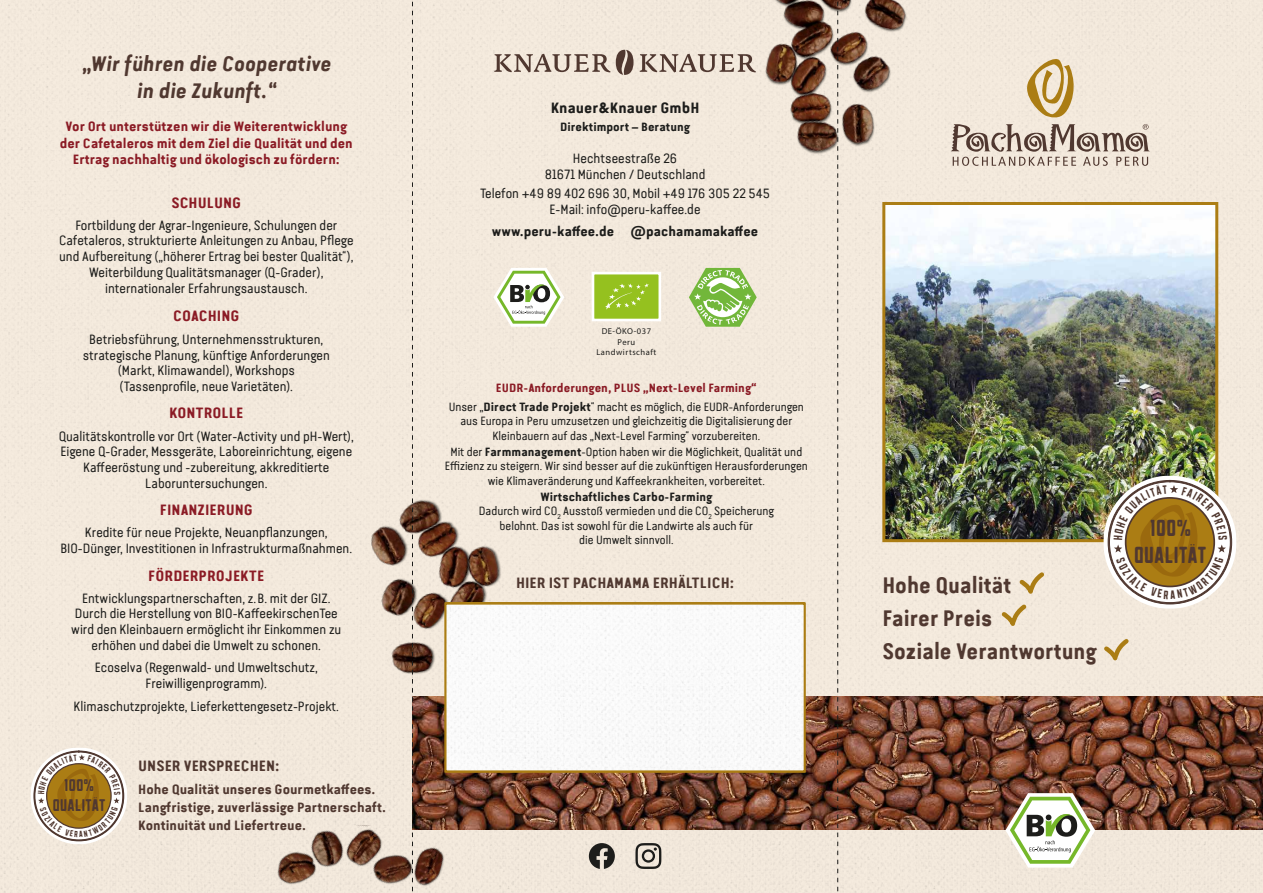
<style>
.page{position:relative;width:1263px;height:893px;background:#f8eee1}
.page>*{position:absolute;margin:0;border:0;box-sizing:border-box;transform-origin:0 0}
.t1{font:27.15px "Sanhurst Condensed Rounded";letter-spacing:-.01em;color:#503830}
.t2{font:700 22.5px/33px "Van Condensed Pro";color:#503830;scale:.95 1}
.t3{font:italic 700 21px/27px "Van Condensed Pro";color:#503830;text-align:center;scale:.95 1}
.t4{font:19.65px "Sanhurst Condensed Rounded";letter-spacing:-.01em;color:#503830}
.t5{font:700 15px "Van Condensed Pro";color:#8b1b25}
.t6{font:700 15px "Van Condensed Pro";color:#503830}
.t7{font:700 15px "Van Condensed Pro";color:#1d1d1b}
.t8{font:13.5px/15.8px "Van Condensed Pro";color:#1d1d1b;text-align:center}
.t9{font:700 13.5px/16.5px "Van Condensed Pro";color:#8b1b25;text-align:center}
.t10{font:700 13.5px/18px "Van Condensed Pro";color:#503830}
.t11{font:700 13.5px "Van Condensed Pro";color:#1d1d1b}
.t12{font:12px/14.2px "Van Condensed Pro";color:#1d1d1b;text-align:center}
.t13{font:700 12px "Van Condensed Pro";color:#1d1d1b}
.t14{font:8.55px/10.2px "Myriad Pro";letter-spacing:.06em;color:#1d1d1b;text-align:center}
.s1{font-weight:700;color:#8b1b25}
.s2{font-weight:700}
</style>
<div class="page">
<img style="left:413px;top:696px;width:850px;height:134px">
<img style="left:886px;top:206px;width:328px;height:332px">
<div style="left:882px;top:202px;width:336px;height:340px;border:3px solid #ab7d14"></div>
<img style="left:269px;top:826px;width:181px;height:67px">
<img style="left:692px;top:0;width:292px;height:166px">
<img style="left:308px;top:470px;width:276px;height:213px">
<div style="left:447px;top:605px;width:356px;height:164px;background:#fafafa"></div>
<div style="left:444px;top:602px;width:362px;height:170px;border:2px solid #ab7d14"></div>
<svg style="left:635px;top:843px;width:26px;height:26px"></svg>
<svg style="left:589px;top:843px;width:26px;height:26px"></svg>
<svg style="left:689px;top:268px;width:68px;height:59px"></svg>
<svg style="left:493px;top:268px;width:71px;height:59px"></svg>
<svg style="left:592px;top:271px;width:69px;height:50px;background:#abcd4d"></svg>
<svg style="left:1022px;top:57px;width:56px;height:61px"></svg>
<svg style="left:951px;top:124px;width:199px;height:42px"></svg>
<svg style="left:1005px;top:793px;width:90px;height:75px"></svg>
<svg style="left:494px;top:50px;width:262px;height:25px"></svg>
<svg style="left:999px;top:568px;width:49px;height:81px"></svg>
<svg style="left:1102px;top:635px;width:31px;height:49px"></svg>
<svg style="left:837px;top:0;width:1px;height:892px"></svg>
<svg style="left:412px;top:0;width:1px;height:893px"></svg>
<svg style="left:1103px;top:476px;width:133px;height:133px"></svg>
<svg style="left:30px;top:747px;width:97px;height:97px"></svg>
<h3 class="t3" style="left:82px;top:48px;width:263px">„Wir führen die Cooperative in die Zukunft.“</h3>
<p class="t9" style="left:60px;top:118px;width:295px">Vor Ort unterstützen wir die Weiterentwicklung der Cafetaleros mit dem Ziel die Qualität und den<br>Ertrag nachhaltig und ökologisch zu fördern:</p>
<p class="t5" style="left:171px;top:191px;width:71px">SCHULUNG</p>
<p class="t8" style="left:59px;top:216px;width:296px">Fortbildung der Agrar-Ingenieure, Schulungen der Cafetaleros, strukturierte Anleitungen zu Anbau, Pflege und Aufbereitung („höherer Ertrag bei bester Qualität“), Weiterbildung Qualitätsmanager (Q-Grader), internationaler Erfahrungsaustausch.</p>
<p class="t8" style="left:83px;top:330px;width:248px">Betriebsführung, Unternehmensstrukturen, strategische Planung, künftige Anforderungen (Markt, Klimawandel), Workshops (Tassenprofile, neue Varietäten).</p>
<p class="t8" style="left:59px;top:427px;width:297px">Qualitätskontrolle vor Ort (Water-Activity und pH-Wert), Eigene Q-Grader, Messgeräte, Laboreinrichtung, eigene Kaffeeröstung und -zubereitung, akkreditierte Laboruntersuchungen.</p>
<p class="t8" style="left:60px;top:524px;width:293px">Kredite für neue Projekte, Neuanpflanzungen,<br>BIO-Dünger, Investitionen in Infrastrukturmaßnahmen.</p>
<p class="t8" style="left:71px;top:589px;width:272px">Entwicklungspartnerschaften, z. B. mit der GIZ.<br>Durch die Herstellung von BIO-KaffeekirschenTee wird den Kleinbauern ermöglicht ihr Einkommen zu erhöhen und dabei die Umwelt zu schonen.</p>
<p class="t8" style="left:95px;top:659px;width:224px">Ecoselva (Regenwald- und Umweltschutz,<br>Freiwilligenprogramm).</p>
<p class="t8" style="left:74px;top:697px;width:267px">Klimaschutzprojekte, Lieferkettengesetz-Projekt.</p>
<p class="t5" style="left:173px;top:305px;width:68px">COACHING</p>
<p class="t5" style="left:169px;top:402px;width:76px">KONTROLLE</p>
<p class="t5" style="left:160px;top:499px;width:95px">FINANZIERUNG</p>
<p class="t5" style="left:148px;top:564px;width:118px">FÖRDERPROJEKTE</p>
<h3 class="t4" style="left:65px;top:776px;width:32px">100%</h3>
<h3 class="t4" style="left:54px;top:796px;width:55px">QUALITÄT</h3>
<p class="t6" style="left:138px;top:755px;width:143px">UNSER VERSPRECHEN:</p>
<p class="t10" style="left:138px;top:779px;width:249px">Hohe Qualität unseres Gourmetkaffees.<br>Langfristige, zuverlässige Partnerschaft.<br>Kontinuität und Liefertreue.</p>
<p class="t7" style="left:551px;top:97px;width:150px">Knauer&amp;Knauer GmbH</p>
<p class="t13" style="left:560px;top:118px;width:131px">Direktimport – Beratung</p>
<p class="t8" style="left:545px;top:149px;width:162px">Hechtseestraße 26<br>81671 München / Deutschland</p>
<p class="t8" style="left:480px;top:185px;width:291px">Telefon +49 89 402 696 30, Mobil +49 176 305 22 545<br>E-Mail: info@peru-kaffee.de</p>
<p class="t11" style="left:492px;top:222px;width:268px">www.peru-kaffee.de @pachamamakaffee</p>
<p class="t14" style="left:596px;top:326px;width:62px">DE-ÖKO-037<br>Peru<br>Landwirtschaft</p>
<p class="t12" style="left:449px;top:377px;width:357px;line-height:19.5px"><span class="s1">EUDR-Anforderungen, PLUS „Next-Level Farming“<br></span>Unser „<span class="s2">Direct Trade Projekt</span>“ macht es möglich, die EUDR-Anforderungen</p>
<p class="t12" style="left:460px;top:413px;width:333px">aus Europa in Peru umzusetzen und gleichzeitig die Digitalisierung der<br>Kleinbauern auf das „Next-Level Farming“ vorzubereiten.</p>
<p class="t12" style="left:445px;top:444px;width:365px">Mit der <span class="s2">Farmmanagement</span>-Option haben wir die Möglichkeit, Qualität und<br>Effizienz zu steigern. Wir sind besser auf die zukünftigen Herausforderungen wie Klimaveränderung und Kaffeekrankheiten, vorbereitet.</p>
<p class="t12" style="left:479px;top:489px;width:297px"><span class="s2">Wirtschaftliches Carbo-Farming<br></span>Dadurch wird CO<sub>2</sub> Ausstoß vermieden und die CO<sub>2</sub> Speicherung belohnt. Das ist sowohl für die Landwirte als auch für<br>die Umwelt sinnvoll.</p>
<p class="t6" style="left:516px;top:571px;width:220px">HIER IST PACHAMAMA ERHÄLTLICH:</p>
<h2 class="t2" style="left:882px;top:567px;width:227px">Hohe Qualität<br>Fairer Preis<br>Soziale Verantwortung</h2>
<h1 class="t1" style="left:1151px;top:515px;width:43px">100%</h1>
<h1 class="t1" style="left:1135px;top:542px;width:75px">QUALITÄT</h1>
</div>
